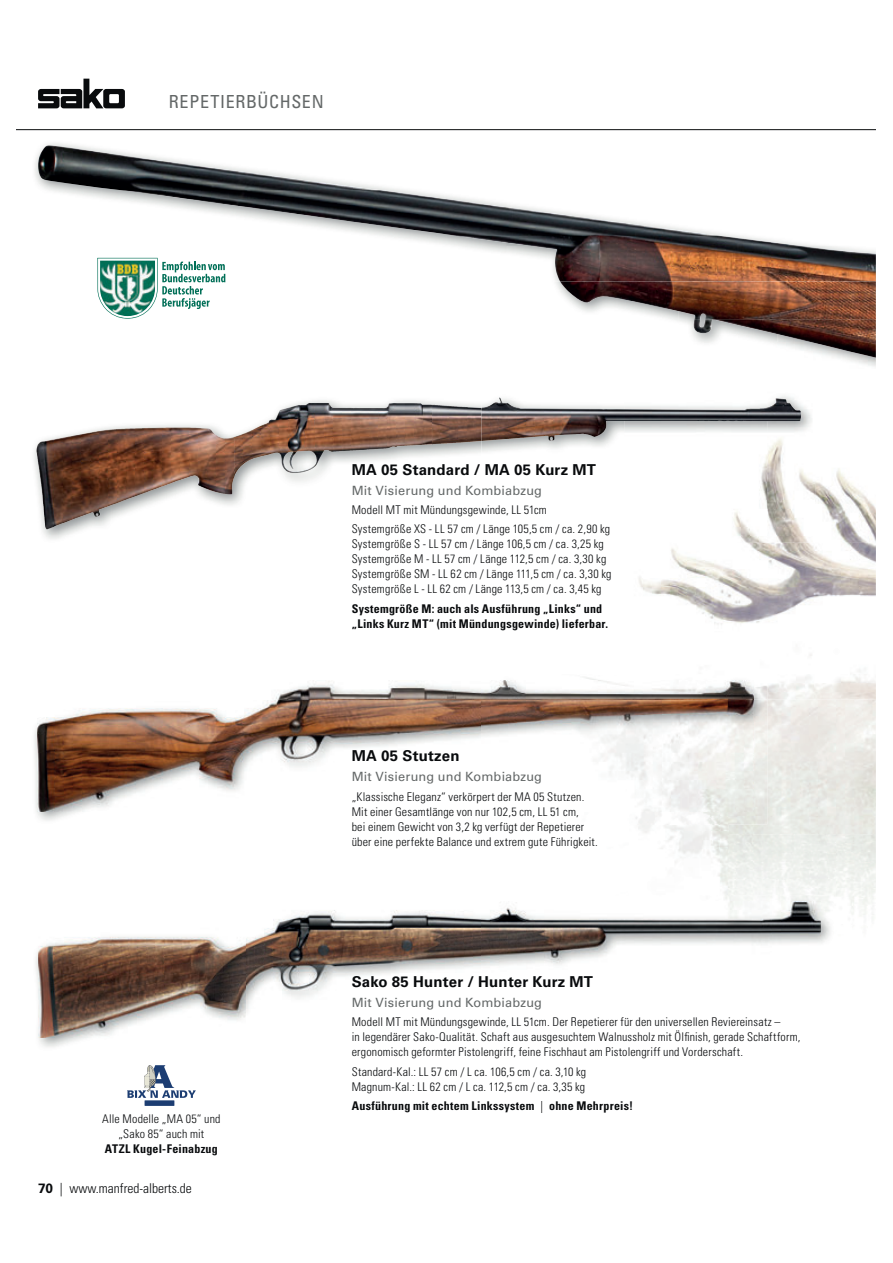
<style>
.page{position:relative;width:893px;height:1263px;background:#fff}
.page>*{position:absolute;margin:0;border:0;box-sizing:border-box;transform-origin:0 0}
.t1{font:condensed 18px "Univers LT Std";letter-spacing:.04em;color:#646868}
.t2{font:700 15px "Univers LT Std";letter-spacing:.015em;color:#090b0d}
.t3{font:300 condensed 13.5px "Univers LT Std";color:#090b0d}
.t4{font:12.75px "Univers LT Std";letter-spacing:.015em;color:#646868}
.t5{font:300 condensed 12px/15px "Univers LT Std";letter-spacing:.015em;color:#090b0d}
.t6{font:700 condensed 12px/15px "Univers LT Std";letter-spacing:.02em;color:#090b0d}
.s1{font-weight:700;font-stretch:normal}
.s2{font-weight:300}
</style>
<div class="page">
<img style="left:638px;top:824px;width:90px;height:71px">
<img style="left:34px;top:723px;width:50px;height:98px">
<img style="left:720px;top:699px;width:47px;height:125px">
<img style="left:636px;top:811px;width:84px;height:13px">
<img style="left:38px;top:699px;width:715px;height:112px">
<img style="left:815px;top:358px;width:61px;height:185px">
<img style="left:639px;top:543px;width:237px;height:156px">
<img style="left:276px;top:675px;width:491px;height:24px">
<img style="left:38px;top:145px;width:349px;height:46px">
<img style="left:123px;top:190px;width:601px;height:46px">
<img style="left:457px;top:236px;width:419px;height:45px">
<img style="left:560px;top:281px;width:316px;height:39px">
<img style="left:693px;top:319px;width:183px;height:39px">
<img style="left:725px;top:895px;width:108px;height:37px">
<img style="left:820px;top:932px;width:10px;height:11px">
<img style="left:38px;top:910px;width:443px;height:128px">
<img style="left:481px;top:901px;width:339px;height:65px">
<img style="left:34px;top:396px;width:781px;height:147px">
<img style="left:165px;top:451px;width:151px;height:65px">
<img style="left:36px;top:428px;width:129px;height:101px">
<img style="left:234px;top:403px;width:90px;height:74px">
<img style="left:432px;top:405px;width:49px;height:39px">
<img style="left:481px;top:398px;width:264px;height:43px">
<div style="left:145px;top:1100px;width:29px;height:6px;background:#1c3d72"></div>
<svg style="left:127px;top:1065px;width:69px;height:33px"></svg>
<hr style="left:17px;top:129px;width:859px;height:1px;background:#090b0d">
<svg style="left:38px;top:79px;width:87px;height:29px"></svg>
<svg style="left:97px;top:258px;width:128px;height:61px"></svg>
<h1 class="t1" style="left:169px;top:94px;width:156px">REPETIERBÜCHSEN</h1>
<p class="t5" style="left:102px;top:1111px;width:120px;text-align:center">Alle Modelle „MA 05“ und „Sako 85“ auch mit</p>
<p class="t6" style="left:105px;top:1141px;width:114px">ATZL Kugel-Feinabzug</p>
<p class="t3" style="left:38px;top:1182px;width:155px"><span class="s1">70</span> | www.manfred-alberts.de</p>
<p class="t2" style="left:352px;top:463px;width:246px">MA 05 Standard / MA 05 Kurz MT</p>
<p class="t4" style="left:352px;top:485px;width:192px">Mit Visierung und Kombiabzug</p>
<p class="t5" style="left:352px;top:501px;width:260px;line-height:19.2px">Modell MT mit Mündungsgewinde, LL 51cm<br>Systemgröße XS - LL 57 cm / Länge 105,5 cm / ca. 2,90 kg</p>
<p class="t5" style="left:352px;top:537px;width:261px">Systemgröße S - LL 57 cm / Länge 106,5 cm / ca. 3,25 kg Systemgröße M - LL 57 cm / Länge 112,5 cm / ca. 3,30 kg Systemgröße SM - LL 62 cm / Länge 111,5 cm / ca. 3,30 kg Systemgröße L - LL 62 cm / Länge 113,5 cm / ca. 3,45 kg</p>
<p class="t6" style="left:352px;top:601px;width:258px">Systemgröße M: auch als Ausführung „Links“ und „Links Kurz MT“ (mit Mündungsgewinde) lieferbar.</p>
<p class="t2" style="left:352px;top:750px;width:109px">MA 05 Stutzen</p>
<p class="t4" style="left:352px;top:771px;width:192px">Mit Visierung und Kombiabzug</p>
<p class="t5" style="left:352px;top:790px;width:248px">„Klassische Eleganz“ verkörpert der MA 05 Stutzen.<br>Mit einer Gesamtlänge von nur 102,5 cm, LL 51 cm,<br>bei einem Gewicht von 3,2 kg verfügt der Repetierer über eine perfekte Balance und extrem gute Führigkeit.</p>
<p class="t2" style="left:352px;top:975px;width:243px">Sako 85 Hunter / Hunter Kurz MT</p>
<p class="t4" style="left:352px;top:997px;width:192px">Mit Visierung und Kombiabzug</p>
<p class="t5" style="left:352px;top:1015px;width:450px">Modell MT mit Mündungsgewinde, LL 51cm. Der Repetierer für den universellen Reviereinsatz –<br>in legendärer Sako-Qualität. Schaft aus ausgesuchtem Walnussholz mit Ölfinish, gerade Schaftform, ergonomisch geformter Pistolengriff, feine Fischhaut am Pistolengriff und Vorderschaft.</p>
<p class="t5" style="left:352px;top:1065px;width:236px">Standard-Kal.: LL 57 cm / L ca. 106,5 cm / ca. 3,10 kg<br>Magnum-Kal.: LL 62 cm / L ca. 112,5 cm / ca. 3,35 kg</p>
<p class="t6" style="left:352px;top:1099px;width:283px">Ausführung mit echtem Linkssystem <span class="s2">|</span> ohne Mehrpreis!</p>
</div>
